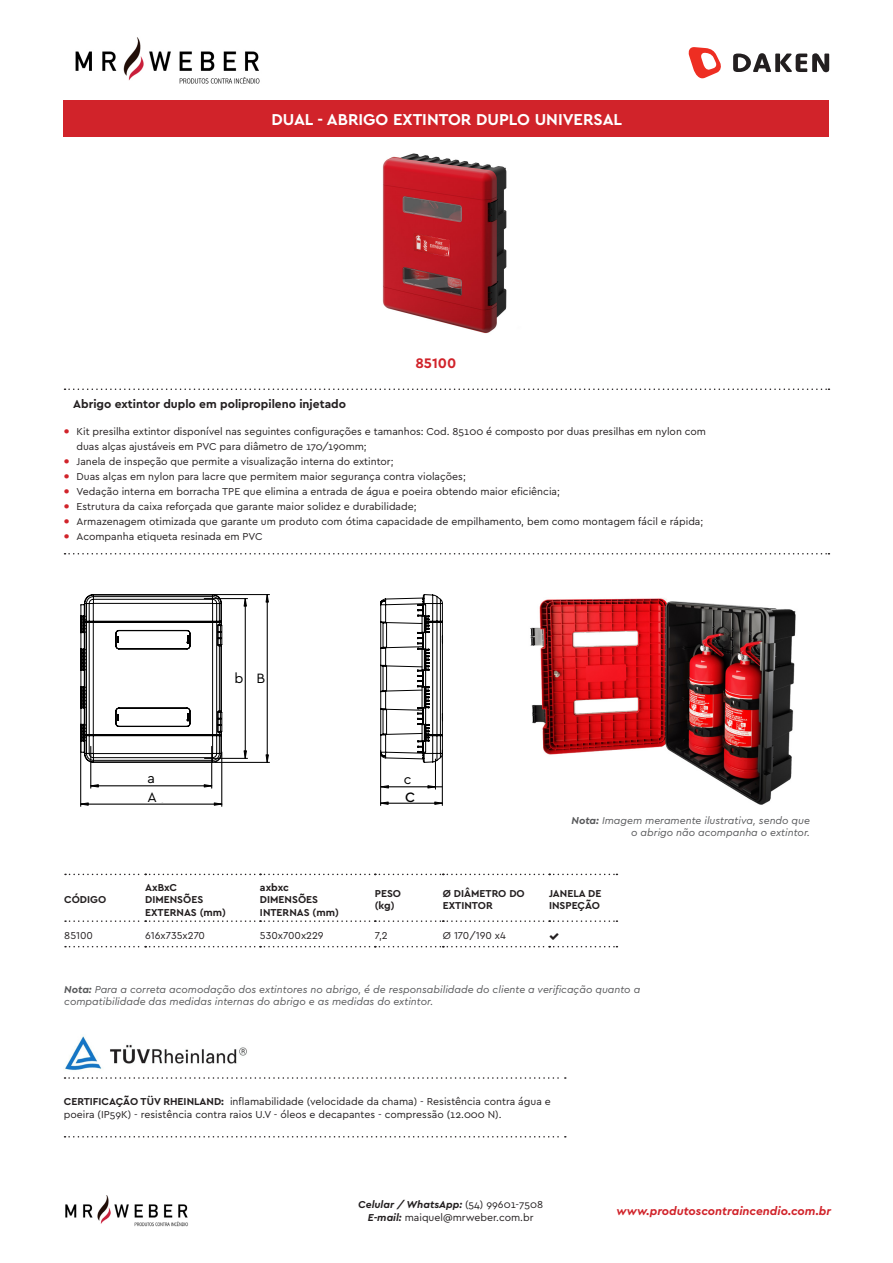
<style>
.page{position:relative;width:893px;height:1263px;background:#fff}
.page>*{position:absolute;margin:0;border:0;box-sizing:border-box;transform-origin:0 0}
.t1{font:19.2px "Cera Basic";color:#000}
.t2{font:700 16.5px "Cera Basic";color:#fff}
.t3{font:700 14.55px "Cera Basic";color:#d1232a}
.t4{font:14.25px "Cera Basic";color:#000}
.t5{font:13.8px "Cera Basic";color:#000}
.t6{font:700 12px "Cera Basic";color:#231f20}
.t7{font:italic 700 12px "Cera Basic";color:#d1232a}
.t8{font:10.5px/15px "Cera Basic";color:#231f20}
.t9{font:italic 10.5px/12.6px "Cera Basic";color:#57585a;text-align:right}
.t10{font:700 10.5px/12.6px "Cera Basic";color:#231f20}
.t11{font:italic 700 10.5px "Cera Basic";color:#231f20}
.s1{font-weight:700;font-size:13.5px;color:#d1232a}
.s2{font-weight:700}
.s3{font-weight:400;font-style:normal}
.s4{font-weight:700;font-style:italic}
</style>
<div class="page">
<svg style="left:65px;top:388px;width:764px;height:2px"></svg>
<img style="left:382px;top:153px;width:125px;height:181px">
<svg style="left:65px;top:553px;width:764px;height:1px"></svg>
<svg style="left:65px;top:920px;width:552px;height:2px"></svg>
<svg style="left:65px;top:946px;width:552px;height:1px"></svg>
<svg style="left:65px;top:874px;width:552px;height:1px"></svg>
<hr style="left:215px;top:594px;width:54px;height:1px;background:#000">
<hr style="left:215px;top:762px;width:54px;height:1px;background:#000">
<hr style="left:267px;top:595px;width:1px;height:167px;background:#000">
<hr style="left:80px;top:728px;width:1px;height:78px;background:#000">
<hr style="left:222px;top:752px;width:1px;height:54px;background:#000">
<hr style="left:81px;top:804px;width:141px;height:1px;background:#000">
<hr style="left:442px;top:750px;width:1px;height:55px;background:#000">
<hr style="left:380px;top:750px;width:1px;height:55px;background:#000">
<hr style="left:381px;top:803px;width:61px;height:1px;background:#000">
<svg style="left:381px;top:786px;width:7px;height:2px"></svg>
<hr style="left:435px;top:759px;width:1px;height:30px;background:#000">
<hr style="left:387px;top:786px;width:55px;height:1px;background:#000">
<hr style="left:204px;top:598px;width:44px;height:1px;background:#000">
<hr style="left:205px;top:758px;width:43px;height:1px;background:#000">
<hr style="left:245px;top:599px;width:1px;height:159px;background:#000">
<hr style="left:91px;top:746px;width:1px;height:42px;background:#000">
<hr style="left:211px;top:746px;width:1px;height:42px;background:#000">
<hr style="left:91px;top:786px;width:121px;height:1px;background:#000">
<svg style="left:81px;top:594px;width:141px;height:168px"></svg>
<svg style="left:81px;top:605px;width:300px;height:147px"></svg>
<svg style="left:381px;top:594px;width:62px;height:168px"></svg>
<img style="left:530px;top:598px;width:266px;height:207px">
<img style="left:65px;top:1036px;width:182px;height:34px">
<svg style="left:65px;top:1077px;width:501px;height:2px"></svg>
<svg style="left:65px;top:1136px;width:501px;height:1px"></svg>
<img style="left:75px;top:37px;width:185px;height:47px">
<img style="left:65px;top:1195px;width:123px;height:32px">
<svg style="left:688px;top:47px;width:33px;height:32px"></svg>
<svg style="left:733px;top:53px;width:96px;height:19px"></svg>
<div style="left:64px;top:101px;width:765px;height:36px;background:#d1232a"></div>
<p class="t2" style="left:272px;top:110px;width:352px">DUAL - ABRIGO EXTINTOR DUPLO UNIVERSAL</p>
<p class="t3" style="left:415px;top:354px;width:42px">85100</p>
<p class="t6" style="left:73px;top:397px;width:274px">Abrigo extintor duplo em polipropileno injetado</p>
<p class="t8" style="left:77px;top:424px;width:631px;text-indent:-13px"><span class="s1">•</span> Kit presilha extintor disponível nas seguintes configurações e tamanhos: Cod. 85100 é composto por duas presilhas em nylon com duas alças ajustáveis em PVC para diâmetro de 170/190mm;</p>
<p class="t8" style="left:64px;top:454px;width:331px"><span class="s1">•</span> Janela de inspeção que permite a visualização interna do extintor;</p>
<p class="t8" style="left:64px;top:469px;width:404px"><span class="s1">•</span> Duas alças em nylon para lacre que permitem maior segurança contra violações;</p>
<p class="t8" style="left:64px;top:484px;width:498px"><span class="s1">•</span> Vedação interna em borracha TPE que elimina a entrada de água e poeira obtendo maior eficiência;</p>
<p class="t8" style="left:64px;top:499px;width:354px"><span class="s1">•</span> Estrutura da caixa reforçada que garante maior solidez e durabilidade;</p>
<p class="t8" style="left:64px;top:514px;width:641px"><span class="s1">•</span> Armazenagem otimizada que garante um produto com ótima capacidade de empilhamento, bem como montagem fácil e rápida;</p>
<p class="t8" style="left:64px;top:529px;width:200px"><span class="s1">•</span> Acompanha etiqueta resinada em PVC</p>
<h3 class="t4" style="left:234px;top:670px;width:32px">b B</h3>
<p class="t10" style="left:64px;top:893px;width:43px">CÓDIGO</p>
<h3 class="t4" style="left:148px;top:770px;width:9px">a</h3>
<h3 class="t5" style="left:404px;top:771px;width:9px">c</h3>
<h3 class="t4" style="left:148px;top:789px;width:21px">AC</h3>
<h1 class="t1" style="left:405px;top:784px;width:12px">c</h1>
<p class="t9" style="left:572px;top:814px;width:240px"><span class="s2">Nota:</span> Imagem meramente ilustrativa, sendo que o abrigo não acompanha o extintor.</p>
<p class="t10" style="left:145px;top:881px;width:34px">AxBxC</p>
<p class="t10" style="left:145px;top:893px;width:60px">DIMENSÕES</p>
<p class="t10" style="left:145px;top:906px;width:82px">EXTERNAS (mm)</p>
<p class="t10" style="left:260px;top:881px;width:30px">axbxc</p>
<p class="t10" style="left:260px;top:893px;width:60px">DIMENSÕES</p>
<p class="t10" style="left:260px;top:906px;width:80px">INTERNAS (mm)</p>
<p class="t10" style="left:375px;top:887px;width:28px">PESO</p>
<p class="t10" style="left:375px;top:899px;width:21px">(kg)</p>
<p class="t10" style="left:443px;top:887px;width:83px">Ø DIÂMETRO DO<br>EXTINTOR</p>
<p class="t10" style="left:549px;top:887px;width:54px">JANELA DE<br>INSPEÇÃO</p>
<p class="t8" style="left:64px;top:928px;width:30px">85100</p>
<p class="t8" style="left:145px;top:928px;width:61px">616x735x270</p>
<p class="t8" style="left:260px;top:928px;width:65px">530x700x229</p>
<p class="t8" style="left:375px;top:928px;width:14px">7,2</p>
<p class="t8" style="left:443px;top:928px;width:64px">Ø 170/190 x4</p>
<p class="t9" style="left:64px;top:983px;width:577px;text-align:left"><span class="s2">Nota:</span> Para a correta acomodação dos extintores no abrigo, é de responsabilidade do cliente a verificação quanto a compatibilidade das medidas internas do abrigo e as medidas do extintor.</p>
<p class="t8" style="left:64px;top:1095px;width:489px;line-height:12.6px"><span class="s2">CERTIFICAÇÃO TÜV RHEINLAND:</span> inflamabilidade (velocidade da chama) - Resistência contra água e poeira (IP59K) - resistência contra raios U.V - óleos e decapantes - compressão (12.000 N).</p>
<p class="t11" style="left:358px;top:1199px;width:186px">Celular / WhatsApp: <span class="s3">(54) 99601-7508</span></p>
<p class="t8" style="left:368px;top:1210px;width:167px"><span class="s4">E-mail:</span> maiquel@mrweber.com.br</p>
<p class="t7" style="left:617px;top:1203px;width:216px">www.produtoscontraincendio.com.br</p>
</div>
